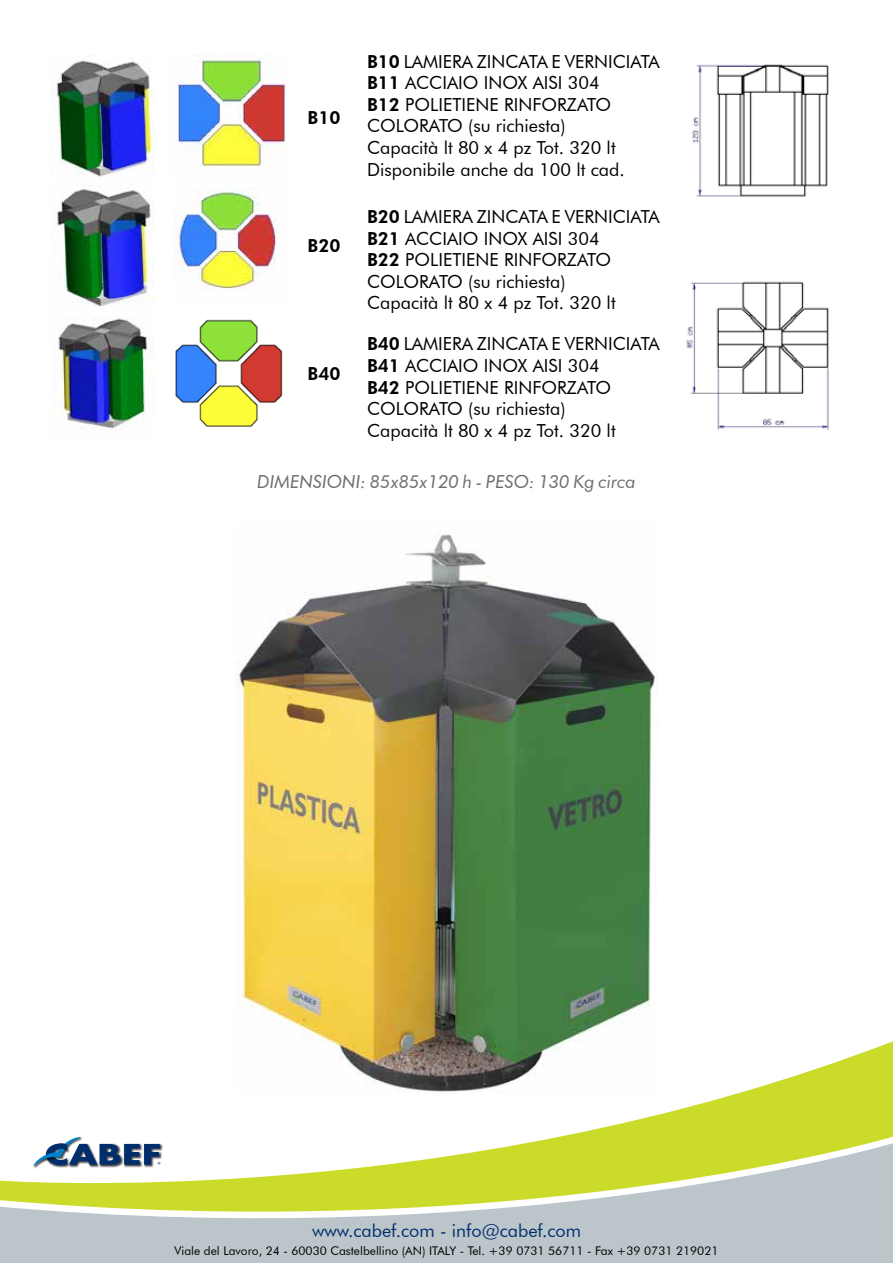
<style>
.page{position:relative;width:893px;height:1263px;background:#fff}
.page>*{position:absolute;margin:0;border:0;box-sizing:border-box;transform-origin:0 0}
.t1{font:18px/21.6px "Futura BT";color:#000}
.t2{font:italic 18px "Futura BT";color:#6d6e71}
.t3{font:18px "Futura BT";color:#002e6d}
.t4{font:800 18px "Futura BT";color:#000}
.t5{font:12px "Futura BT";color:#000}
.s1{font-weight:800}
</style>
<div class="page">
<div style="left:0;top:1254px;width:893px;height:9px;background:#bcc5ca"></div>
<div style="left:0;top:1248px;width:893px;height:6px;background:#bcc5ca"></div>
<svg style="left:0;top:1041px;width:893px;height:207px"></svg>
<img style="left:68px;top:1166px;width:30px;height:2px">
<img style="left:98px;top:1142px;width:65px;height:26px">
<img style="left:63px;top:1136px;width:21px;height:1px">
<img style="left:32px;top:1147px;width:36px;height:22px">
<svg style="left:33px;top:1137px;width:127px;height:29px"></svg>
<img style="left:235px;top:534px;width:423px;height:559px">
<img style="left:169px;top:54px;width:118px;height:120px">
<img style="left:174px;top:188px;width:103px;height:103px">
<img style="left:50px;top:60px;width:104px;height:117px">
<img style="left:50px;top:184px;width:104px;height:246px">
<img style="left:175px;top:319px;width:108px;height:108px">
<img style="left:686px;top:64px;width:143px;height:367px">
<p class="t4" style="left:308px;top:107px;width:34px">B10</p>
<p class="t4" style="left:308px;top:234px;width:34px">B20</p>
<p class="t4" style="left:308px;top:363px;width:34px">B40</p>
<p class="t1" style="left:367px;top:50px;width:294px"><span class="s1">B10</span> LAMIERA ZINCATA E VERNICIATA<br><span class="s1">B11</span> ACCIAIO INOX AISI 304<br><span class="s1">B12</span> POLIETIENE RINFORZATO<br>COLORATO (su richiesta)<br>Capacità lt 80 x 4 pz Tot. 320 lt<br>Disponibile anche da 100 lt cad.</p>
<p class="t1" style="left:367px;top:206px;width:294px"><span class="s1">B20</span> LAMIERA ZINCATA E VERNICIATA<br><span class="s1">B21</span> ACCIAIO INOX AISI 304<br><span class="s1">B22</span> POLIETIENE RINFORZATO<br>COLORATO (su richiesta)<br>Capacità lt 80 x 4 pz Tot. 320 lt</p>
<p class="t1" style="left:367px;top:333px;width:294px"><span class="s1">B40</span> LAMIERA ZINCATA E VERNICIATA<br><span class="s1">B41</span> ACCIAIO INOX AISI 304<br><span class="s1">B42</span> POLIETIENE RINFORZATO<br>COLORATO (su richiesta)<br>Capacità lt 80 x 4 pz Tot. 320 lt</p>
<p class="t2" style="left:257px;top:470px;width:380px">DIMENSIONI: 85x85x120 h - PESO: 130 Kg circa</p>
<p class="t3" style="left:312px;top:1219px;width:271px">www.cabef.com - info@cabef.com</p>
<p class="t5" style="left:175px;top:1243px;width:545px">Viale del Lavoro, 24 - 60030 Castelbellino (AN) ITALY - Tel. +39 0731 56711 - Fax +39 0731 219021</p>
</div>
